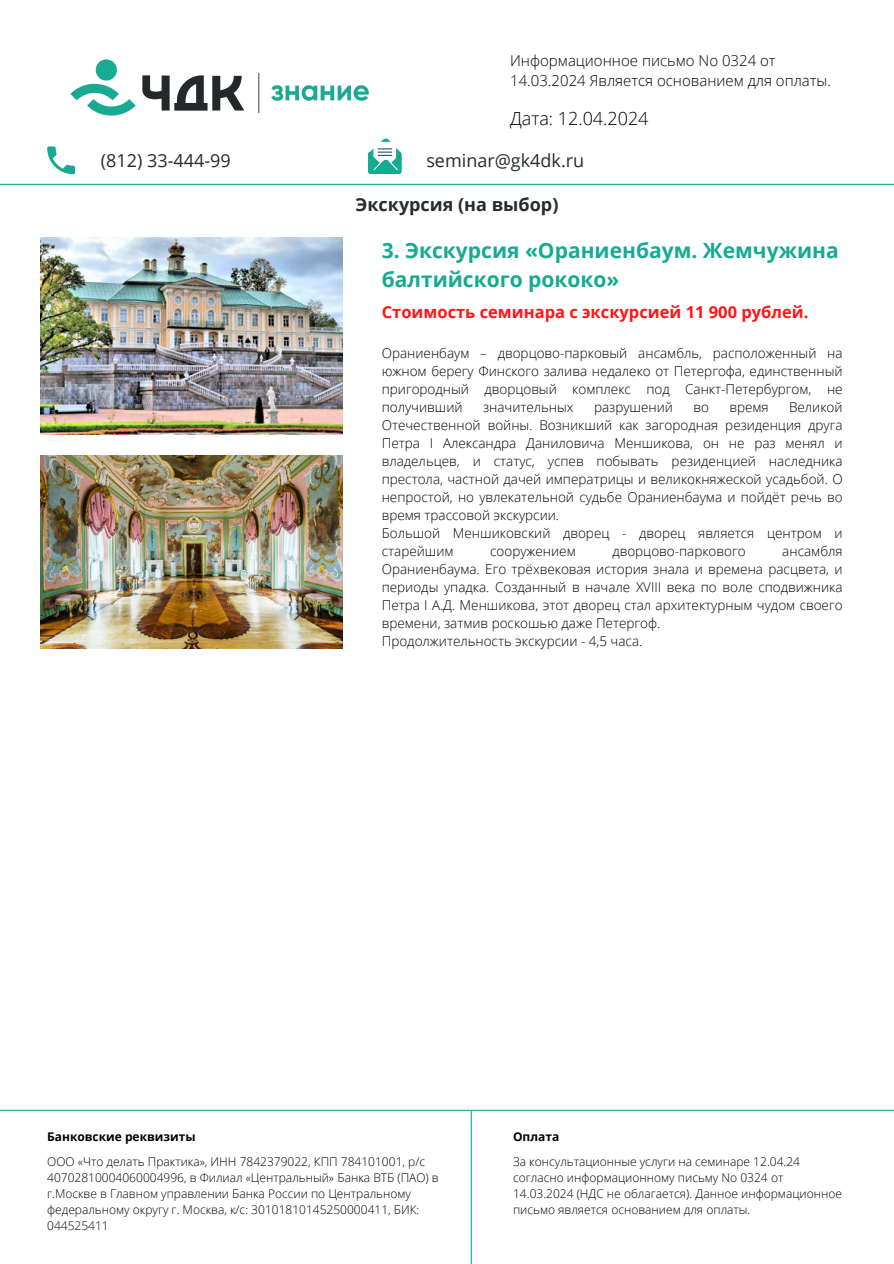
<style>
.page{position:relative;width:894px;height:1264px;background:#fff}
.page>*{position:absolute;margin:0;border:0;box-sizing:border-box;transform-origin:0 0}
.t1{font:700 21px/29.2px "Open Sans";color:#16aa93}
.t2{font:18px "Open Sans";color:#272b2c}
.t3{font:700 18px "Open Sans";color:#272b2c}
.t4{font:300 18px "Open Sans";color:#000}
.t5{font:700 16.5px "Open Sans";color:#ff1616}
.t6{font:300 15px/20.2px "Open Sans";color:#000}
.t7{font:300 13.5px/18px "Open Sans";color:#000}
.t8{font:300 12px/16px "Open Sans";color:#000}
.t9{font:700 12px "Open Sans";color:#000}
</style>
<div class="page">
<img style="left:70px;top:59px;width:299px;height:57px">
<hr style="left:0;top:1109px;width:893px;height:1px;background:#16aa93">
<hr style="left:470px;top:1111px;width:1px;height:152px;background:#16aa93">
<hr style="left:0;top:184px;width:893px;height:1px;background:#16aa93">
<svg style="left:47px;top:146px;width:28px;height:28px"></svg>
<svg style="left:368px;top:138px;width:33px;height:36px"></svg>
<img style="left:41px;top:237px;width:301px;height:197px">
<img style="left:41px;top:455px;width:301px;height:194px">
<p class="t6" style="left:510px;top:50px;width:322px">Информационное письмо No 0324 от<br>14.03.2024 Является основанием для оплаты.</p>
<h3 class="t4" style="left:510px;top:105px;width:140px">Дата: 12.04.2024</h3>
<h4 class="t2" style="left:101px;top:148px;width:131px">(812) 33-444-99</h4>
<h5 class="t2" style="left:426px;top:148px;width:159px">seminar@gk4dk.ru</h5>
<p class="t3" style="left:355px;top:192px;width:204px">Экскурсия (на выбор)</p>
<p class="t1" style="left:381px;top:235px;width:458px">3. Экскурсия «Ораниенбаум. Жемчужина балтийского рококо»</p>
<h5 class="t5" style="left:381px;top:300px;width:428px">Стоимость семинара с экскурсией 11 900 рублей.</h5>
<p class="t7" style="left:381px;top:344px;width:462px;text-align:justify">Ораниенбаум – дворцово-парковый ансамбль, расположенный на южном берегу Финского залива недалеко от Петергофа, единственный пригородный дворцовый комплекс под Санкт-Петербургом, не получивший</p>
<p class="t7" style="left:381px;top:398px;width:462px;text-indent:407px">Великой Отечественной войны. Возникший как загородная резиденция друга Петра I Александра Даниловича Меншикова, он не раз менял и владельцев, и статус, успев побывать резиденцией наследника престола, частной дачей императрицы и великокняжеской усадьбой. О непростой, но увлекательной судьбе Ораниенбаума и пойдёт речь во время трассовой экскурсии.<br>Большой Меншиковский дворец - дворец является центром и старейшим</p>
<p class="t7" style="left:483px;top:398px;width:92px">значительных</p>
<p class="t7" style="left:594px;top:398px;width:80px">разрушений</p>
<p class="t7" style="left:693px;top:398px;width:17px">во</p>
<p class="t7" style="left:729px;top:398px;width:41px">время</p>
<p class="t7" style="left:381px;top:542px;width:462px;text-indent:400px">ансамбля Ораниенбаума. Его трёхвековая история знала и времена расцвета, и периоды упадка. Созданный в начале XVIII века по воле сподвижника Петра I А.Д. Меншикова, этот дворец стал архитектурным чудом своего времени, затмив роскошью даже Петергоф.<br>Продолжительность экскурсии - 4,5 часа.</p>
<p class="t7" style="left:490px;top:542px;width:87px">сооружением</p>
<p class="t7" style="left:612px;top:542px;width:135px">дворцово-паркового</p>
<p class="t9" style="left:47px;top:1128px;width:150px">Банковские реквизиты</p>
<h3 class="t8" style="left:47px;top:1153px;width:379px">ООО «Что делать Практика», ИНН 7842379022, КПП 784101001, р/с</h3>
<p class="t8" style="left:47px;top:1169px;width:393px">40702810004060004996, в Филиал «Центральный» Банка ВТБ (ПАО) в г.Москве в Главном управлении Банка России по Центральному федеральному округу г. Москва, к/с: 30101810145250000411, БИК:<br>044525411</p>
<p class="t9" style="left:513px;top:1128px;width:48px">Оплата</p>
<p class="t8" style="left:513px;top:1153px;width:288px">За консультационные услуги на семинаре 12.04.24</p>
<h1 class="t8" style="left:513px;top:1169px;width:272px">согласно информационному письму No 0324 от</h1>
<p class="t8" style="left:513px;top:1185px;width:330px">14.03.2024 (НДС не облагается). Данное информационное письмо является основанием для оплаты.</p>
</div>
